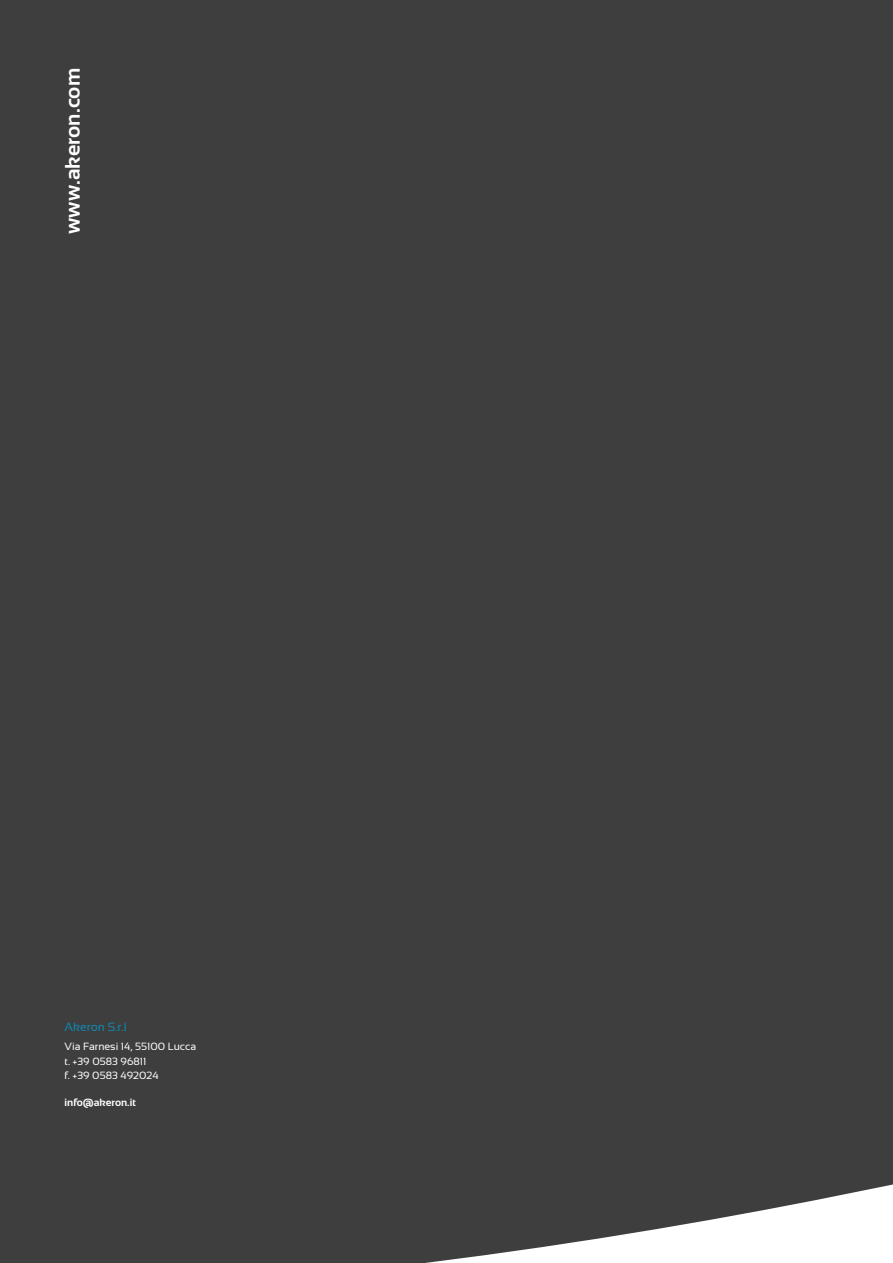
<style>
.page{position:relative;width:893px;height:1263px;background:#3e3e3f}
.page>*{position:absolute;margin:0;border:0;box-sizing:border-box;transform-origin:0 0}
.t1{font:700 21px "Sansation";color:#fff}
.t2{font:12px "Sansation";color:#0f88af}
.t3{font:10.5px/15px "Sansation";color:#fff}
.t4{font:700 10.5px "Sansation";color:#fff}
</style>
<div class="page">
<h1 class="t1" style="left:61px;top:234px;width:168px;rotate:-90deg">www.akeron.com</h1>
<p class="t2" style="left:65px;top:1020px;width:64px">Akeron S.r.l</p>
<p class="t3" style="left:65px;top:1039px;width:133px">Via Farnesi 14, 55100 Lucca t. +39 0583 96811</p>
<p class="t3" style="left:65px;top:1067px;width:96px">f. +39 0583 492024</p>
<p class="t4" style="left:65px;top:1096px;width:73px">info@akeron.it</p>
</div>
